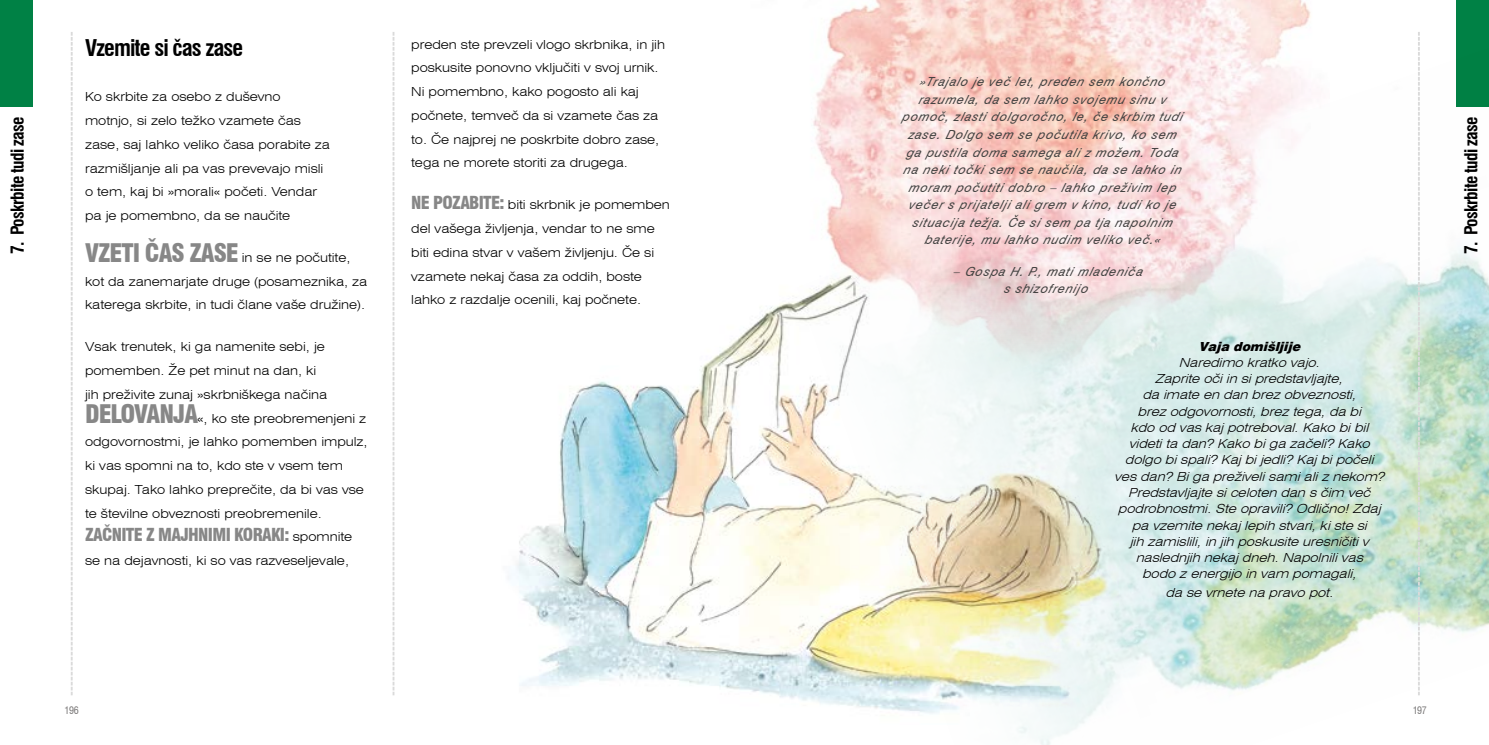
<style>
.page{position:relative;width:1489px;height:745px;background:#fff}
.page>*{position:absolute;margin:0;border:0;box-sizing:border-box;transform-origin:0 0}
.t1{font:700 condensed 22.5px "Swiss 721 BT";letter-spacing:-.04em;color:#000}
.t2{font:700 condensed 17.5px "Swiss 721 BT";letter-spacing:-.04em;color:#000}
.t3{font:900 condensed 17.5px "Swiss 721 BT";letter-spacing:-.04em;color:#878787}
.t4{font:300 expanded 12.5px/23.8px "Swiss 721 BT";color:#000}
.t5{font:italic 300 expanded 12.5px/16.2px "Swiss 721 BT";color:#000;text-align:center}
.t6{font:italic 12.5px/17.5px "Swiss 721 BT";letter-spacing:.07em;color:#424241;text-align:center}
.t7{font:italic 900 12.5px "Swiss 721 BT";color:#000}
.t8{font:condensed 10px "Swiss 721 BT";letter-spacing:-.04em;color:#777575}
.s1{font-weight:900;font-stretch:condensed;font-size:25px;color:#878787}
.s2{font-weight:300;font-stretch:expanded;font-size:12.5px;color:#000}
.s3{font-weight:900;font-stretch:condensed;font-size:17.5px;color:#878787}
</style>
<div class="page">
<svg style="left:71px;top:32px;width:2px;height:662px"></svg>
<svg style="left:392px;top:32px;width:2px;height:662px"></svg>
<div style="left:1455px;top:0;width:33px;height:106px;background:#008145"></div>
<div style="left:0;top:0;width:33px;height:106px;background:#008145"></div>
<img style="left:516px;top:329px;width:277px;height:370px">
<img style="left:793px;top:47px;width:695px;height:697px">
<img style="left:748px;top:0;width:581px;height:377px">
<svg style="left:1417px;top:32px;width:2px;height:662px"></svg>
<h1 class="t1" style="left:85px;top:34px;width:159px">Vzemite si čas zase</h1>
<p class="t4" style="left:85px;top:85px;width:246px">Ko skrbite za osebo z duševno motnjo, si zelo težko vzamete čas zase, saj lahko veliko časa porabite za razmišljanje ali pa vas prevevajo misli o tem, kaj bi »morali« početi. Vendar pa je pomembno, da se naučite</p>
<p class="t4" style="left:85px;top:245px;width:284px"><span class="s1">VZETI ČAS ZASE</span> in se ne počutite, kot da zanemarjate druge (posameznika, za katerega skrbite, in tudi člane vaše družine).</p>
<p class="t4" style="left:85px;top:335px;width:284px">Vsak trenutek, ki ga namenite sebi, je pomemben. Že pet minut na dan, ki<br>jih preživite zunaj »skrbniškega načina <span class="s1">DELOVANJA</span>«, ko ste preobremenjeni z odgovornostmi, je lahko pomemben impulz, ki vas spomni na to, kdo ste v vsem tem skupaj. Tako lahko preprečite, da bi vas vse te številne obveznosti preobremenile.</p>
<h2 class="t3" style="left:85px;top:524px;width:269px">ZAČNITE Z MAJHNIMI KORAKI: <span class="s2">spomnite</span></h2>
<p class="t4" style="left:85px;top:548px;width:265px">se na dejavnosti, ki so vas razveseljevale,</p>
<p class="t4" style="left:411px;top:32px;width:255px">preden ste prevzeli vlogo skrbnika, in jih poskusite ponovno vključiti v svoj urnik.<br>Ni pomembno, kako pogosto ali kaj počnete, temveč da si vzamete čas za to. Če najprej ne poskrbite dobro zase, tega ne morete storiti za drugega.</p>
<p class="t4" style="left:411px;top:193px;width:260px"><span class="s3">NE POZABITE:</span> biti skrbnik je pomemben del vašega življenja, vendar to ne sme biti edina stvar v vašem življenju. Če si vzamete nekaj časa za oddih, boste lahko z razdalje ocenili, kaj počnete.</p>
<p class="t6" style="left:901px;top:73px;width:286px">»Trajalo je več let, p reden sem končno razumela, da sem lahko svojemu sinu v<br>p omoč, zlasti dolg oročno, le, če skrbim tudi zase. Dolgo sem se p očutila krivo, ko sem ga p ustila doma samega ali z možem. Toda na neki točki sem se naučila, da se lahko in moram p očutiti dobro – lahko p reživim lep večer s p rijatelji ali g rem v kino, tudi ko je situacija težja. Če si sem p a tja nap olnim baterije, mu lahko nudim veliko več.«</p>
<p class="t6" style="left:953px;top:262px;width:195px">– Gospa H. P., mati mladeniča s shizofrenijo</p>
<h2 class="t2" style="left:7px;top:254px;width:139px;rotate:-90deg">7. Poskrbite tudi zase</h2>
<h2 class="t2" style="left:1460px;top:254px;width:139px;rotate:-90deg">7. Poskrbite tudi zase</h2>
<p class="t7" style="left:1198px;top:338px;width:108px">Vaja domišljije</p>
<p class="t5" style="left:1114px;top:354px;width:275px">Naredimo kratko vajo.<br>Zaprite očiin sipredstavljajte,<br>da imate en dan brezobveznosti, brezodgovornosti,breztega,da bi<br>kdo od vaskaj potreboval.Kako bibil videtita dan?Kako biga začeli?Kako dolgo bispali?Kaj bijedli?Kaj bipočeli vesdan?Biga preživelisamializnekom?<br>Predstavljajte siceloten dan sčim več podrobnostmi.Ste opravili?Odlično!Zdaj pa vzemite nekaj lepih stvari,kiste si<br>jih zamislili,in jih poskusite uresničitiv naslednjih nekaj dneh.Napolnilivas<br>bodo zenergijo in vam pomagali,</p>
<p class="t5" style="left:1165px;top:584px;width:173px">da se vrnete na pravo pot.</p>
<p class="t8" style="left:65px;top:703px;width:16px">196</p>
<p class="t8" style="left:1412px;top:703px;width:16px">197</p>
</div>
